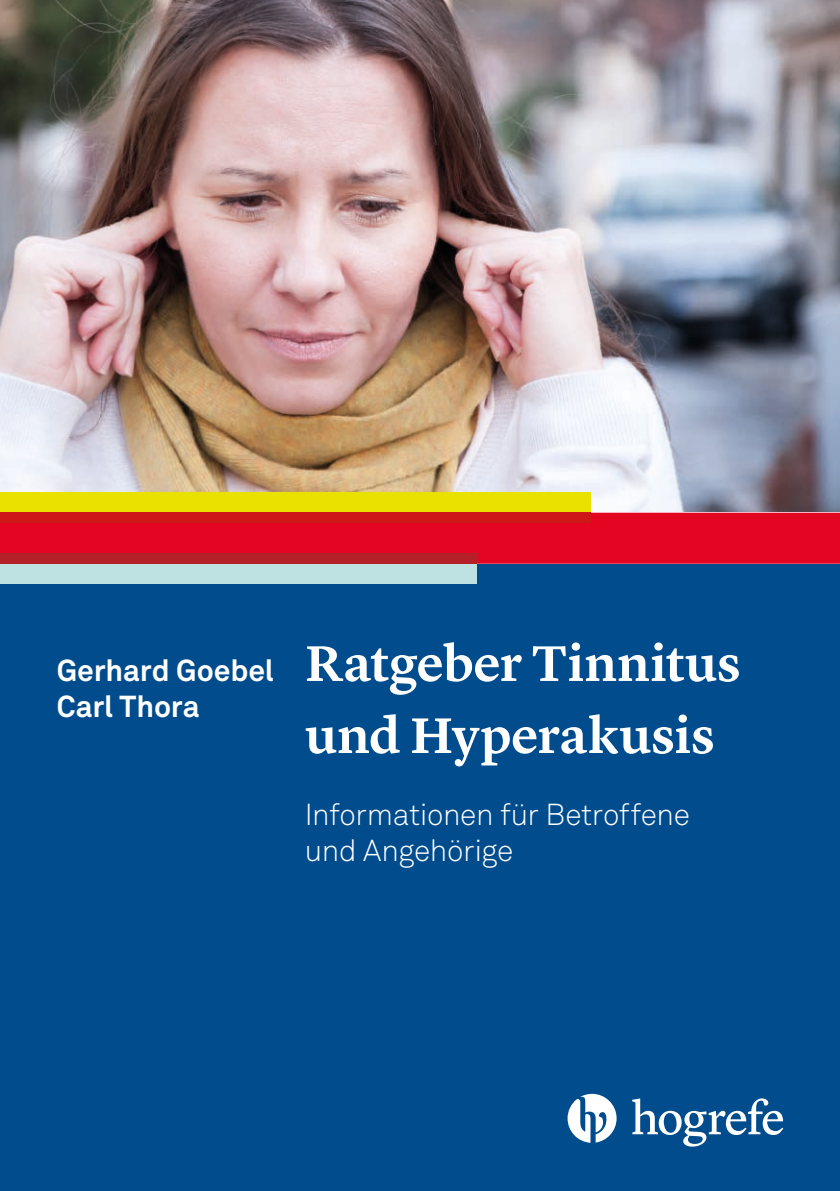
<style>
.page{position:relative;width:840px;height:1191px;background:#fff}
.page>*{position:absolute;margin:0;border:0;box-sizing:border-box;transform-origin:0 0}
.t1{font:600 52px/72px "Lyon Text";letter-spacing:-.005em;color:#fff}
.t2{font:300 30px/36px "Akkurat Pro";letter-spacing:-.01em;color:#fff}
.t3{font:700 30px/36px "Akkurat Pro";letter-spacing:-.005em;color:#fff}
</style>
<div class="page">
<div style="left:0;top:563px;width:839px;height:628px;background:#004c8d"></div>
<svg style="left:567px;top:1093px;width:49px;height:49px"></svg>
<svg style="left:632px;top:1098px;width:150px;height:48px"></svg>
<img style="left:0;top:0;width:839px;height:513px">
<div style="left:0;top:492px;width:590px;height:21px;background:#e9e100"></div>
<div style="left:0;top:564px;width:476px;height:20px;background:#bee1e1"></div>
<div style="left:0;top:513px;width:839px;height:51px;background:#e40522"></div>
<div style="left:0;top:513px;width:590px;height:10px;background:#ce1719"></div>
<div style="left:0;top:553px;width:476px;height:11px;background:#b52028"></div>
<p class="t3" style="left:57px;top:652px;width:219px">Gerhard Goebel<br>Carl Thora</p>
<h1 class="t1" style="left:305px;top:623px;width:437px">Ratgeber Tinnitus und Hyperakusis</h1>
<p class="t2" style="left:305px;top:796px;width:386px">Informationen für Betroffene und Angehörige</p>
</div>
